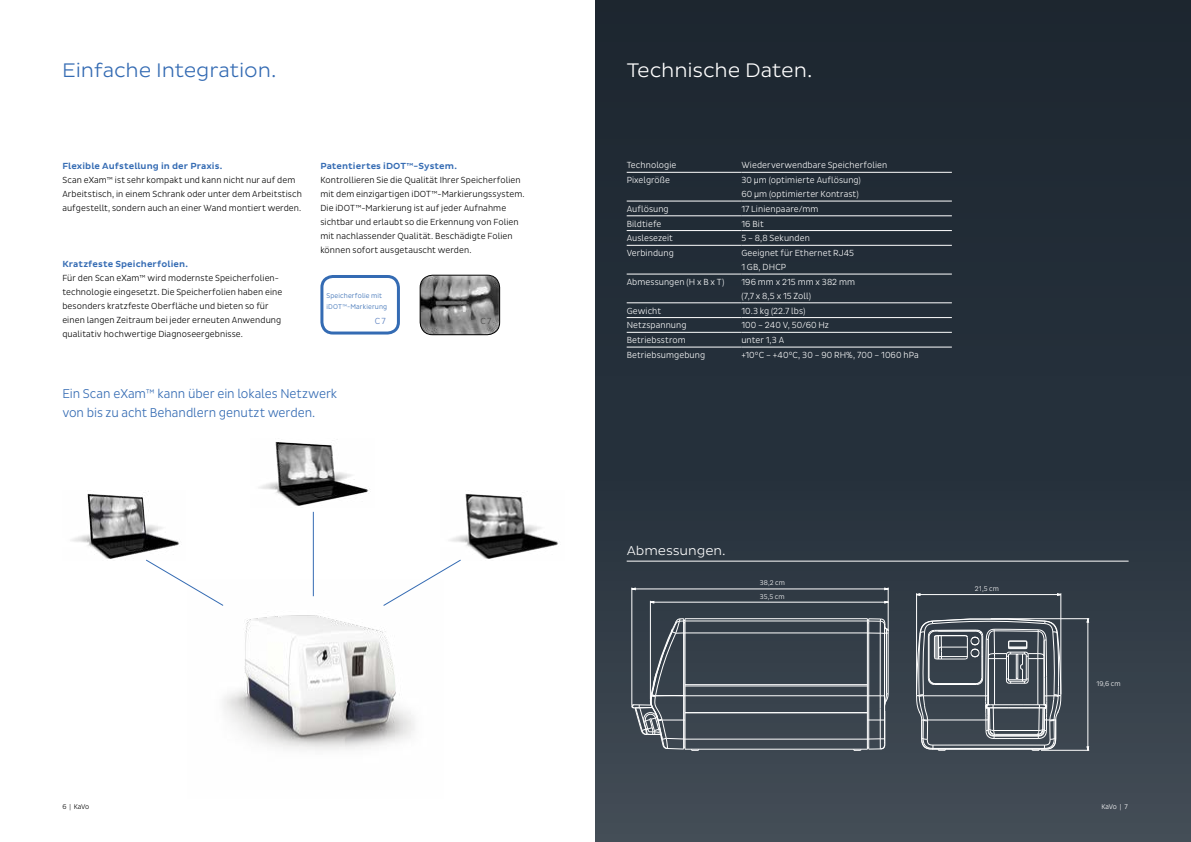
<style>
.page{position:relative;width:1191px;height:842px;background:#fff}
.page>*{position:absolute;margin:0;border:0;box-sizing:border-box;transform-origin:0 0}
.t1{font:300 20px "Pluto Sans";letter-spacing:-.01em;color:#346bb3}
.t2{font:300 20px "Pluto Sans";letter-spacing:-.01em;color:#fff}
.t3{font:300 13px/19px "Pluto Sans Cond";letter-spacing:-.005em;color:#346bb3}
.t4{font:300 13px "Pluto Sans";letter-spacing:-.005em;color:#fff}
.t5{font:300 9px/14px "Pluto Sans Cond";letter-spacing:.01em;color:#000}
.t6{font:300 9px/14px "Pluto Sans Cond";letter-spacing:.01em;color:#fff}
.t7{font:500 9px "Pluto Sans";letter-spacing:.01em;color:#346bb3}
.t8{font:300 9px "Pluto Sans Cond";color:#4a4a49}
.t9{font:300 9px "Pluto Sans Cond";color:#587ebf}
.t10{font:300 7px/11px "Pluto Sans Cond";letter-spacing:.02em;color:#346bb3}
.t11{font:300 7px/13.9px "Pluto Sans Cond";letter-spacing:.01em;color:#fff}
.t12{font:300 7px "Pluto Sans Cond";color:#000}
</style>
<div class="page">
<div style="left:595px;top:407px;width:596px;height:435px;background:linear-gradient(to bottom,#212c37,#454e58)"></div>
<div style="left:595px;top:0;width:596px;height:435px;background:#25303b"></div>
<hr style="left:626px;top:561px;width:502px;height:1px;background:#fff">
<img style="left:224px;top:579px;width:191px;height:171px">
<hr style="left:631px;top:588px;width:1px;height:117px;background:#fff">
<hr style="left:650px;top:601px;width:1px;height:98px;background:#fff">
<hr style="left:685px;top:749px;width:182px;height:1px;background:#fff">
<hr style="left:683px;top:739px;width:184px;height:1px;background:#fff">
<hr style="left:685px;top:713px;width:182px;height:1px;background:#fff">
<hr style="left:685px;top:712px;width:182px;height:1px;background:#fff">
<hr style="left:685px;top:695px;width:182px;height:1px;background:#fff">
<hr style="left:685px;top:686px;width:182px;height:1px;background:#fff">
<hr style="left:685px;top:684px;width:182px;height:1px;background:#fff">
<hr style="left:685px;top:633px;width:182px;height:1px;background:#fff">
<hr style="left:685px;top:621px;width:182px;height:1px;background:#fff">
<hr style="left:685px;top:618px;width:182px;height:1px;background:#fff">
<hr style="left:650px;top:602px;width:238px;height:1px;background:#fff">
<hr style="left:632px;top:589px;width:256px;height:1px;background:#fff">
<svg style="left:853px;top:749px;width:8px;height:2px"></svg>
<svg style="left:867px;top:489px;width:22px;height:261px;background:#505962"></svg>
<svg style="left:631px;top:618px;width:68px;height:133px;background:#555d66"></svg>
<hr style="left:916px;top:593px;width:1px;height:101px;background:#fff">
<hr style="left:1041px;top:750px;width:48px;height:1px;background:#fff">
<hr style="left:1060px;top:593px;width:1px;height:101px;background:#fff">
<hr style="left:990px;top:618px;width:99px;height:1px;background:#fff">
<hr style="left:1087px;top:619px;width:1px;height:131px;background:#fff">
<hr style="left:916px;top:594px;width:144px;height:1px;background:#fff">
<svg style="left:916px;top:615px;width:145px;height:136px;background:#616970"></svg>
<img style="left:420px;top:275px;width:79px;height:60px">
<div style="left:420px;top:275px;width:80px;height:60px;border:1px solid #000;border-radius:13px"></div>
<div style="left:320px;top:275px;width:80px;height:59px;border:3px solid #346bb3;border-radius:11px"></div>
<img style="left:71px;top:491px;width:109px;height:68px">
<img style="left:450px;top:494px;width:109px;height:65px">
<img style="left:259px;top:442px;width:111px;height:64px">
<svg style="left:146px;top:559px;width:78px;height:47px"></svg>
<svg style="left:383px;top:559px;width:78px;height:47px"></svg>
<hr style="left:313px;top:512px;width:1px;height:84px;background:#346bb3">
<hr style="left:626px;top:172px;width:115px;height:1px;background:#fff">
<hr style="left:741px;top:172px;width:211px;height:1px;background:#fff">
<hr style="left:626px;top:201px;width:115px;height:1px;background:#fff">
<hr style="left:741px;top:201px;width:211px;height:1px;background:#fff">
<hr style="left:626px;top:216px;width:115px;height:1px;background:#fff">
<hr style="left:741px;top:216px;width:211px;height:1px;background:#fff">
<hr style="left:626px;top:230px;width:115px;height:1px;background:#fff">
<hr style="left:741px;top:230px;width:211px;height:1px;background:#fff">
<hr style="left:626px;top:245px;width:115px;height:1px;background:#fff">
<hr style="left:741px;top:245px;width:211px;height:1px;background:#fff">
<hr style="left:626px;top:274px;width:115px;height:1px;background:#fff">
<hr style="left:741px;top:274px;width:211px;height:1px;background:#fff">
<hr style="left:626px;top:303px;width:115px;height:1px;background:#fff">
<hr style="left:741px;top:303px;width:211px;height:1px;background:#fff">
<hr style="left:626px;top:317px;width:115px;height:1px;background:#fff">
<hr style="left:741px;top:317px;width:211px;height:1px;background:#fff">
<hr style="left:626px;top:332px;width:115px;height:1px;background:#fff">
<hr style="left:741px;top:332px;width:211px;height:1px;background:#fff">
<hr style="left:626px;top:347px;width:115px;height:1px;background:#fff">
<hr style="left:741px;top:347px;width:211px;height:1px;background:#fff">
<h1 class="t1" style="left:62px;top:59px;width:215px">Einfache Integration.</h1>
<p class="t7" style="left:62px;top:160px;width:161px">Flexible Aufstellung in der Praxis.</p>
<p class="t5" style="left:62px;top:173px;width:241px">Scan eXam™ ist sehr kompakt und kann nicht nur auf dem<br>Arbeitstisch, in einem Schrank oder unter dem Arbeitstisch aufgestellt, sondern auch an einer Wand montiert werden.</p>
<p class="t7" style="left:62px;top:258px;width:127px">Kratzfeste Speicherfolien.</p>
<p class="t5" style="left:62px;top:271px;width:221px">Für den Scan eXam™ wird modernste Speicherfolien&shy;technologie eingesetzt. Die Speicherfolien haben eine besonders kratzfeste Oberfläche und bieten so für einen langen Zeitraum bei jeder erneuten Anwendung qualitativ hochwertige Diagnoseergebnisse.</p>
<p class="t7" style="left:320px;top:160px;width:138px">Patentiertes iDOT™-System.</p>
<p class="t5" style="left:320px;top:173px;width:206px">Kontrollieren Sie die Qualität Ihrer Speicherfolien mit dem einzigartigen iDOT™-Markierungssystem.<br>Die iDOT™-Markierung ist auf jeder Aufnahme sichtbar und erlaubt so die Erkennung von Folien mit nachlassender Qualität. Beschädigte Folien können sofort ausgetauscht werden.</p>
<p class="t10" style="left:326px;top:290px;width:62px">Speicherfolie mit iDOT™-Markierung</p>
<p class="t9" style="left:375px;top:316px;width:12px">C7</p>
<p class="t8" style="left:480px;top:316px;width:12px">C7</p>
<h2 class="t3" style="left:62px;top:384px;width:276px">Ein Scan eXam™ kann über ein lokales Netzwerk von bis zu acht Behandlern genutzt werden.</h2>
<h1 class="t2" style="left:626px;top:59px;width:187px">Technische Daten.</h1>
<p class="t6" style="left:626px;top:158px;width:51px">Technologie</p>
<p class="t6" style="left:741px;top:158px;width:147px">Wiederverwendbare Speicherfolien</p>
<p class="t6" style="left:626px;top:173px;width:45px">Pixelgröße</p>
<p class="t6" style="left:741px;top:173px;width:121px">30 μm (optimierte Auflösung)<br>60 μm (optimierter Kontrast)</p>
<p class="t6" style="left:626px;top:202px;width:44px">Auflösung</p>
<p class="t6" style="left:741px;top:202px;width:79px">17 Linienpaare/mm</p>
<p class="t6" style="left:626px;top:217px;width:36px">Bildtiefe</p>
<p class="t6" style="left:741px;top:217px;width:24px">16 Bit</p>
<p class="t6" style="left:626px;top:231px;width:48px">Auslesezeit</p>
<p class="t6" style="left:741px;top:231px;width:70px">5 – 8,8 Sekunden</p>
<p class="t6" style="left:626px;top:246px;width:49px">Verbindung</p>
<p class="t6" style="left:741px;top:246px;width:114px">Geeignet für Ethernet RJ45<br>1 GB, DHCP</p>
<p class="t6" style="left:626px;top:275px;width:99px">Abmessungen (H x B x T)</p>
<p class="t6" style="left:741px;top:275px;width:115px">196 mm x 215 mm x 382 mm (7,7 x 8,5 x 15 Zoll)</p>
<p class="t6" style="left:626px;top:304px;width:36px">Gewicht</p>
<p class="t6" style="left:741px;top:304px;width:66px">10.3 kg (22.7 lbs)</p>
<p class="t6" style="left:626px;top:318px;width:61px">Netzspannung</p>
<p class="t6" style="left:741px;top:318px;width:89px">100 – 240 V, 50/60 Hz</p>
<p class="t6" style="left:626px;top:333px;width:61px">Betriebsstrom</p>
<p class="t6" style="left:741px;top:333px;width:44px">unter 1,3 A</p>
<p class="t6" style="left:626px;top:348px;width:80px">Betriebsumgebung</p>
<p class="t6" style="left:741px;top:348px;width:179px">+10°C – +40°C, 30 – 90 RH%, 700 – 1060 hPa</p>
<h2 class="t4" style="left:626px;top:543px;width:100px">Abmessungen.</h2>
<p class="t11" style="left:760px;top:576px;width:27px">38,2 cm<br>35,5 cm</p>
<p class="t11" style="left:975px;top:582px;width:26px">21,5 cm</p>
<p class="t11" style="left:1096px;top:677px;width:26px">19,6 cm</p>
<p class="t12" style="left:62px;top:803px;width:28px">6 | KaVo</p>
<p class="t11" style="left:1101px;top:800px;width:28px">KaVo | 7</p>
</div>
